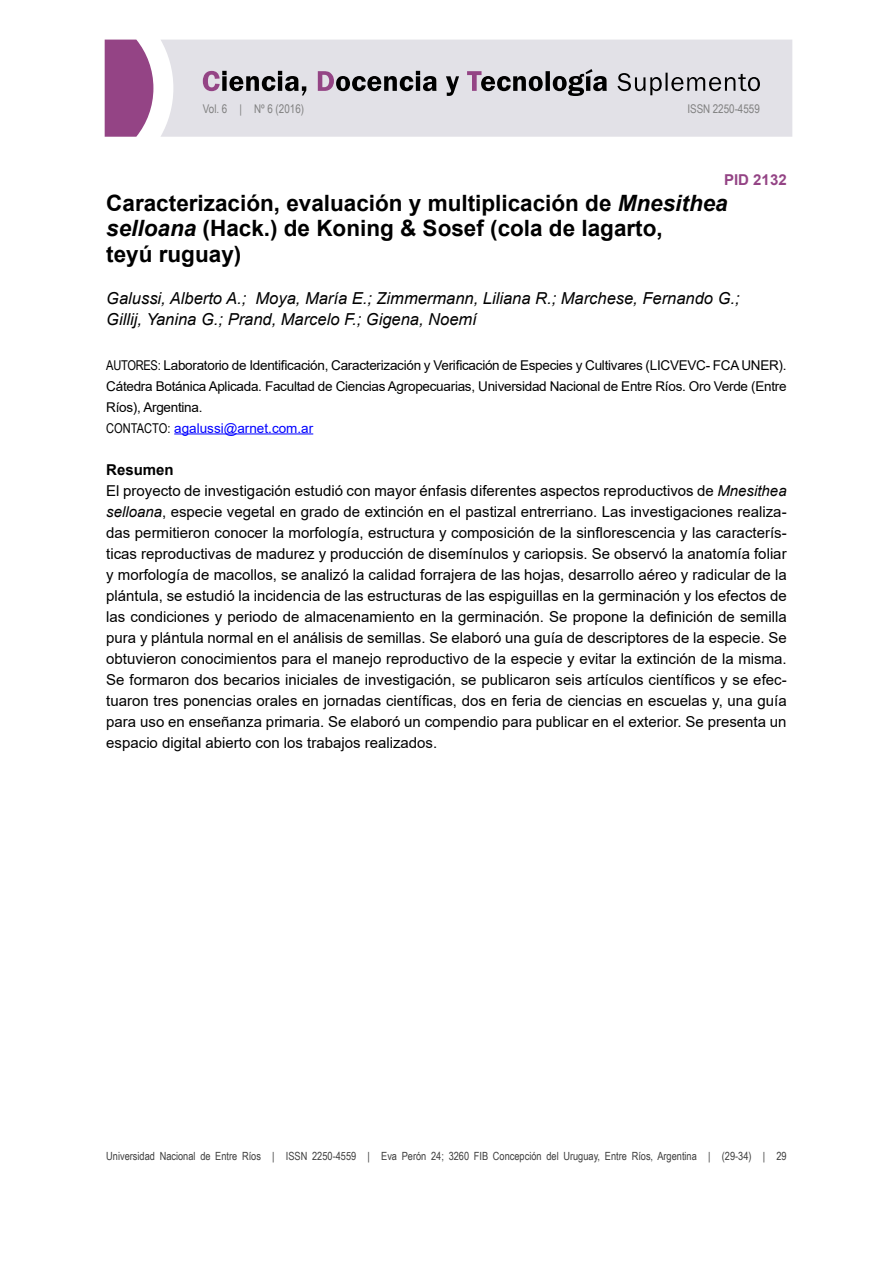
<style>
.page{position:relative;width:893px;height:1263px;background:#fff}
.page>*{position:absolute;margin:0;border:0;box-sizing:border-box;transform-origin:0 0}
.izquierda{font:700 22.5px "Arial";color:#000}
.izquierda-2{font:italic 16.5px "Arial";color:#000}
.izquierda-3{font:15px/21px "Arial";color:#000;text-align:justify}
.izquierda-4{font:700 15px "Arial";color:#944485}
.izquierda-5{font:700 15px "Arial";color:#000}
.izquierda-6{font:13.5px/21px "Arial";letter-spacing:-.02em;color:#000;text-align:justify}
.izquierda-7{font:13.5px "Arial";color:#00f}
.t1{font:12px "Arial Narrow";color:#808080}
.t2{font:11.25px "Arial Narrow";color:#3d3d3d}
.s1{font-style:italic}
.s2{font-family:"Arial Narrow"}
.s3{font-family:"Arial Narrow";color:#000}
</style>
<div class="page">
<hr style="left:174px;top:433px;width:139px;height:1px;background:#00f">
<div style="left:161px;top:40px;width:631px;height:97px;background:#e2e1e7"></div>
<svg style="left:105px;top:40px;width:48px;height:97px;background:#9f5792"></svg>
<svg style="left:203px;top:69px;width:404px;height:27px;background:#a39ea6"></svg>
<svg style="left:617px;top:73px;width:143px;height:22px;background:#aeadb2"></svg>
<p class="t1" style="left:203px;top:100px;width:103px">Vol. 6 | Nº 6 (2016)</p>
<p class="t1" style="left:687px;top:100px;width:74px">ISSN 2250-4559</p>
<p class="izquierda-4" style="left:724px;top:169px;width:64px">PID 2132</p>
<p class="izquierda" style="left:106px;top:187px;width:623px">Caracterización, evaluación y multiplicación de <span class="s1">Mnesithea</span></p>
<p class="izquierda" style="left:106px;top:212px;width:558px"><span class="s1">selloana</span> (Hack.) de Koning &amp; Sosef (cola de lagarto,</p>
<p class="izquierda" style="left:106px;top:238px;width:137px">teyú ruguay)</p>
<p class="izquierda-2" style="left:106px;top:287px;width:635px">Galussi, Alberto A.; Moya, María E.; Zimmermann, Liliana R.; Marchese, Fernando G.;</p>
<p class="izquierda-2" style="left:106px;top:308px;width:372px">Gillij, Yanina G.; Prand, Marcelo F.; Gigena, Noemí</p>
<p class="izquierda-6" style="left:106px;top:354px;width:682px"><span class="s2">AUTORES:</span> Laboratorio de Identificación, Caracterización y Verificación de Especies y Cultivares (LICVEVC- FCA UNER).<br>Cátedra Botánica Aplicada. Facultad de Ciencias Agropecuarias, Universidad Nacional de Entre Ríos. Oro Verde (Entre Ríos), Argentina.</p>
<p class="izquierda-7" style="left:106px;top:418px;width:208px"><span class="s3">CONTACTO:</span> agalussi@arnet.com.ar</p>
<p class="izquierda-5" style="left:106px;top:459px;width:69px">Resumen</p>
<p class="izquierda-3" style="left:106px;top:480px;width:682px">El proyecto de investigación estudió con mayor énfasis diferentes aspectos reproductivos de <span class="s1">Mnesithea selloana</span>, especie vegetal en grado de extinción en el pastizal entrerriano. Las investigaciones realiza&shy;das permitieron conocer la morfología, estructura y composición de la sinflorescencia y las caracterís&shy;ticas reproductivas de madurez y producción de disemínulos y cariopsis. Se observó la anatomía foliar y morfología de macollos, se analizó la calidad forrajera de las hojas, desarrollo aéreo y radicular de la plántula, se estudió la incidencia de las estructuras de las espiguillas en la germinación y los efectos de las condiciones y periodo de almacenamiento en la germinación. Se propone la definición de semilla pura y plántula normal en el análisis de semillas. Se elaboró una guía de descriptores de la especie. Se obtuvieron conocimientos para el manejo reproductivo de la especie y evitar la extinción de la misma.<br>Se formaron dos becarios iniciales de investigación, se publicaron seis artículos científicos y se efec&shy;tuaron tres ponencias orales en jornadas científicas, dos en feria de ciencias en escuelas y, una guía para uso en enseñanza primaria. Se elaboró un compendio para publicar en el exterior. Se presenta un espacio digital abierto con los trabajos realizados.</p>
<p class="t2" style="left:106px;top:1148px;width:682px">Universidad Nacional de Entre Ríos | ISSN 2250-4559 | Eva Perón 24; 3260 FIB Concepción del Uruguay, Entre Ríos, Argentina | (29-34) | 29</p>
</div>
